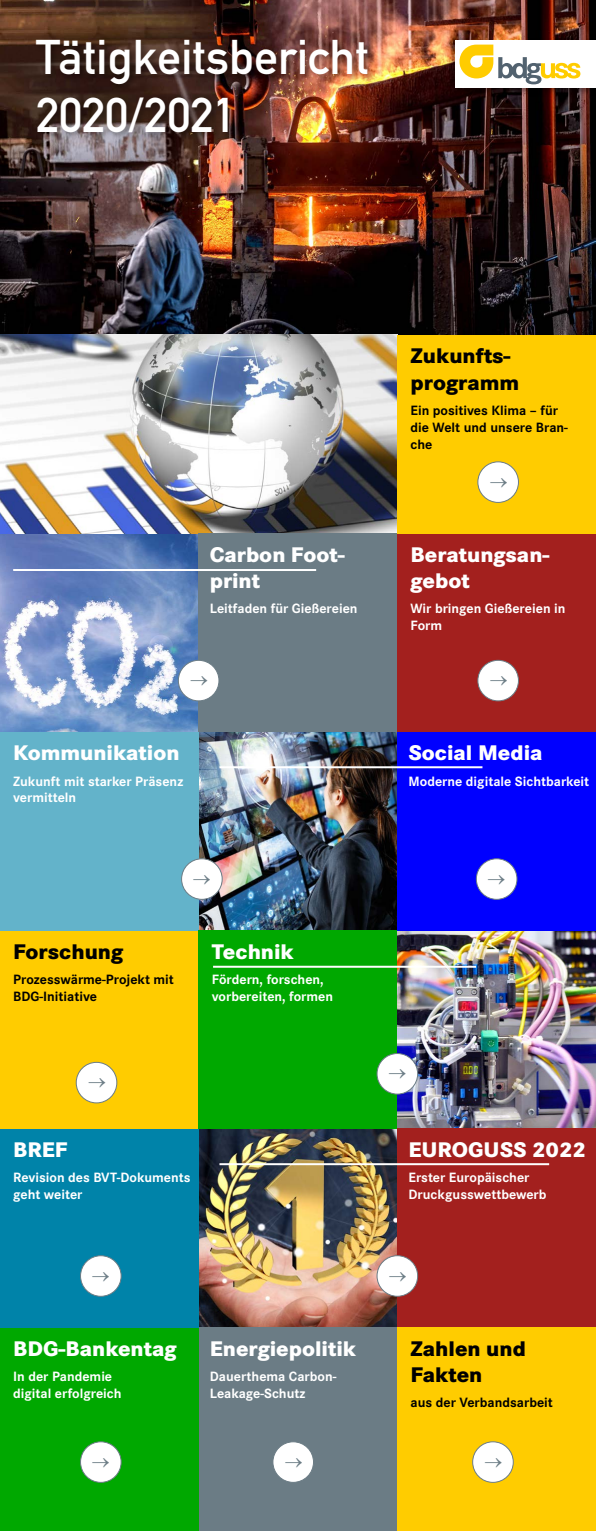
<style>
.page{position:relative;width:596px;height:1531px;background:#fff}
.page>*{position:absolute;margin:0;border:0;box-sizing:border-box;transform-origin:0 0}
.t1{font:48px "DIN Mittelschrift Std";color:#fff}
.t2{font:800 22px/26.4px "Corporate S";color:#fff}
.t3{font:800 22px/26.4px "Corporate S";color:#000}
.t4{font:700 14px/16.8px "Corporate S";color:#fff}
.t5{font:700 14px/16.8px "Corporate S";color:#000}
</style>
<div class="page">
<img style="left:0;top:0;width:595px;height:335px">
<img style="left:0;top:533px;width:198px;height:199px">
<img style="left:0;top:335px;width:397px;height:198px">
<div style="left:0;top:1327px;width:198px;height:204px;background:#00a800"></div>
<img style="left:198px;top:732px;width:199px;height:198px">
<img style="left:198px;top:1129px;width:199px;height:198px">
<img style="left:397px;top:930px;width:198px;height:199px">
<div style="left:198px;top:533px;width:199px;height:199px;background:#6b7c85"></div>
<div style="left:198px;top:1327px;width:199px;height:204px;background:#6b7c85"></div>
<div style="left:397px;top:732px;width:198px;height:198px;background:#00f"></div>
<div style="left:397px;top:1129px;width:198px;height:198px;background:#a3201e"></div>
<div style="left:0;top:930px;width:198px;height:199px;background:#fc0"></div>
<div style="left:397px;top:533px;width:198px;height:199px;background:#a3201e"></div>
<div style="left:397px;top:335px;width:198px;height:198px;background:#fc0"></div>
<div style="left:397px;top:1327px;width:198px;height:204px;background:#fc0"></div>
<div style="left:0;top:732px;width:198px;height:198px;background:#63b3ca"></div>
<div style="left:0;top:1129px;width:198px;height:198px;background:#0083a9"></div>
<div style="left:198px;top:930px;width:199px;height:199px;background:#00a800"></div>
<div style="left:34px;top:38px;width:342px;height:103px;background:#000;opacity:.35"></div>
<div style="left:447px;top:38px;width:148px;height:59px;background:#000;opacity:.35"></div>
<div style="left:455px;top:40px;width:140px;height:48px;background:#fff"></div>
<svg style="left:459px;top:45px;width:121px;height:39px"></svg>
<div style="left:178px;top:660px;width:41px;height:41px;background:#fff;border-radius:50%"></div>
<div style="left:178px;top:660px;width:41px;height:41px;border:1px solid #6b7c85;border-radius:50%"></div>
<div style="left:377px;top:1255px;width:40px;height:41px;background:#fff;border-radius:50%"></div>
<div style="left:376px;top:1255px;width:42px;height:42px;border:1px solid #6b7c85;border-radius:50%"></div>
<div style="left:477px;top:660px;width:41px;height:41px;background:#fff;border-radius:50%"></div>
<div style="left:477px;top:660px;width:41px;height:41px;border:1px solid #6b7c85;border-radius:50%"></div>
<div style="left:477px;top:462px;width:41px;height:40px;background:#fff;border-radius:50%"></div>
<div style="left:477px;top:461px;width:41px;height:42px;border:1px solid #6b7c85;border-radius:50%"></div>
<div style="left:273px;top:1442px;width:40px;height:40px;background:#fff;border-radius:50%"></div>
<div style="left:272px;top:1441px;width:42px;height:42px;border:1px solid #6b7c85;border-radius:50%"></div>
<div style="left:472px;top:1442px;width:41px;height:40px;background:#fff;border-radius:50%"></div>
<div style="left:472px;top:1441px;width:41px;height:42px;border:1px solid #6b7c85;border-radius:50%"></div>
<div style="left:76px;top:1062px;width:41px;height:41px;background:#fff;border-radius:50%"></div>
<div style="left:76px;top:1062px;width:41px;height:41px;border:1px solid #6b7c85;border-radius:50%"></div>
<div style="left:181px;top:859px;width:41px;height:40px;background:#fff;border-radius:50%"></div>
<div style="left:181px;top:858px;width:41px;height:42px;border:1px solid #6b7c85;border-radius:50%"></div>
<div style="left:476px;top:859px;width:40px;height:40px;background:#fff;border-radius:50%"></div>
<div style="left:475px;top:858px;width:42px;height:42px;border:1px solid #6b7c85;border-radius:50%"></div>
<div style="left:80px;top:1255px;width:41px;height:41px;background:#fff;border-radius:50%"></div>
<div style="left:80px;top:1255px;width:41px;height:42px;border:1px solid #6b7c85;border-radius:50%"></div>
<div style="left:80px;top:1442px;width:41px;height:40px;background:#fff;border-radius:50%"></div>
<div style="left:80px;top:1441px;width:41px;height:42px;border:1px solid #6b7c85;border-radius:50%"></div>
<div style="left:377px;top:1053px;width:40px;height:41px;background:#fff;border-radius:50%"></div>
<div style="left:376px;top:1053px;width:42px;height:41px;border:1px solid #6b7c85;border-radius:50%"></div>
<hr style="left:219px;top:766px;width:263px;height:2px;background:#fff">
<hr style="left:219px;top:1163px;width:330px;height:2px;background:#fff">
<hr style="left:213px;top:966px;width:263px;height:2px;background:#fff">
<hr style="left:13px;top:569px;width:303px;height:2px;background:#fff">
<p class="t1" style="left:36px;top:29px;width:334px">Tätigkeitsbericht</p>
<p class="t1" style="left:36px;top:87px;width:202px">2020/2021</p>
<p class="t2" style="left:210px;top:542px;width:136px">Carbon Foot&shy;print</p>
<p class="t4" style="left:210px;top:601px;width:149px">Leitfaden für Gießereien</p>
<p class="t2" style="left:13px;top:740px;width:168px">Kommunikation</p>
<p class="t4" style="left:13px;top:773px;width:171px">Zukunft mit starker Präsenz vermitteln</p>
<p class="t3" style="left:410px;top:343px;width:110px">Zukunfts&shy;programm</p>
<p class="t5" style="left:410px;top:402px;width:159px">Ein positives Klima – für die Welt und unsere Bran&shy;che</p>
<p class="t2" style="left:410px;top:542px;width:140px">Beratungsan&shy;gebot</p>
<p class="t4" style="left:410px;top:601px;width:156px">Wir bringen Gießereien in<br>Form</p>
<p class="t2" style="left:408px;top:740px;width:135px">Social Media</p>
<p class="t4" style="left:408px;top:773px;width:182px">Moderne digitale Sichtbarkeit</p>
<p class="t3" style="left:13px;top:939px;width:111px">Forschung</p>
<p class="t5" style="left:13px;top:971px;width:162px">Prozesswärme-Projekt mit<br>BDG-Initiative</p>
<p class="t2" style="left:212px;top:939px;width:83px">Technik</p>
<p class="t4" style="left:212px;top:971px;width:113px">Fördern, forschen,</p>
<p class="t4" style="left:212px;top:988px;width:123px">vorbereiten, formen</p>
<p class="t2" style="left:13px;top:1137px;width:56px">BREF</p>
<p class="t4" style="left:13px;top:1170px;width:179px">Revision des BVT-Dokuments geht weiter</p>
<p class="t2" style="left:408px;top:1137px;width:179px">EUROGUSS 2022</p>
<p class="t4" style="left:408px;top:1170px;width:139px">Erster Europäischer<br>Druckgusswettbewerb</p>
<p class="t2" style="left:13px;top:1335px;width:165px">BDG-Bankentag</p>
<p class="t4" style="left:13px;top:1368px;width:100px">In der Pandemie</p>
<p class="t4" style="left:13px;top:1385px;width:110px">digital erfolgreich</p>
<p class="t2" style="left:210px;top:1335px;width:148px">Energiepolitik</p>
<p class="t4" style="left:210px;top:1368px;width:128px">Dauerthema Carbon-</p>
<p class="t4" style="left:210px;top:1385px;width:97px">Leakage-Schutz</p>
<p class="t3" style="left:410px;top:1335px;width:117px">Zahlen und<br>Fakten</p>
<p class="t5" style="left:410px;top:1394px;width:144px">aus der Verbandsarbeit</p>
</div>
